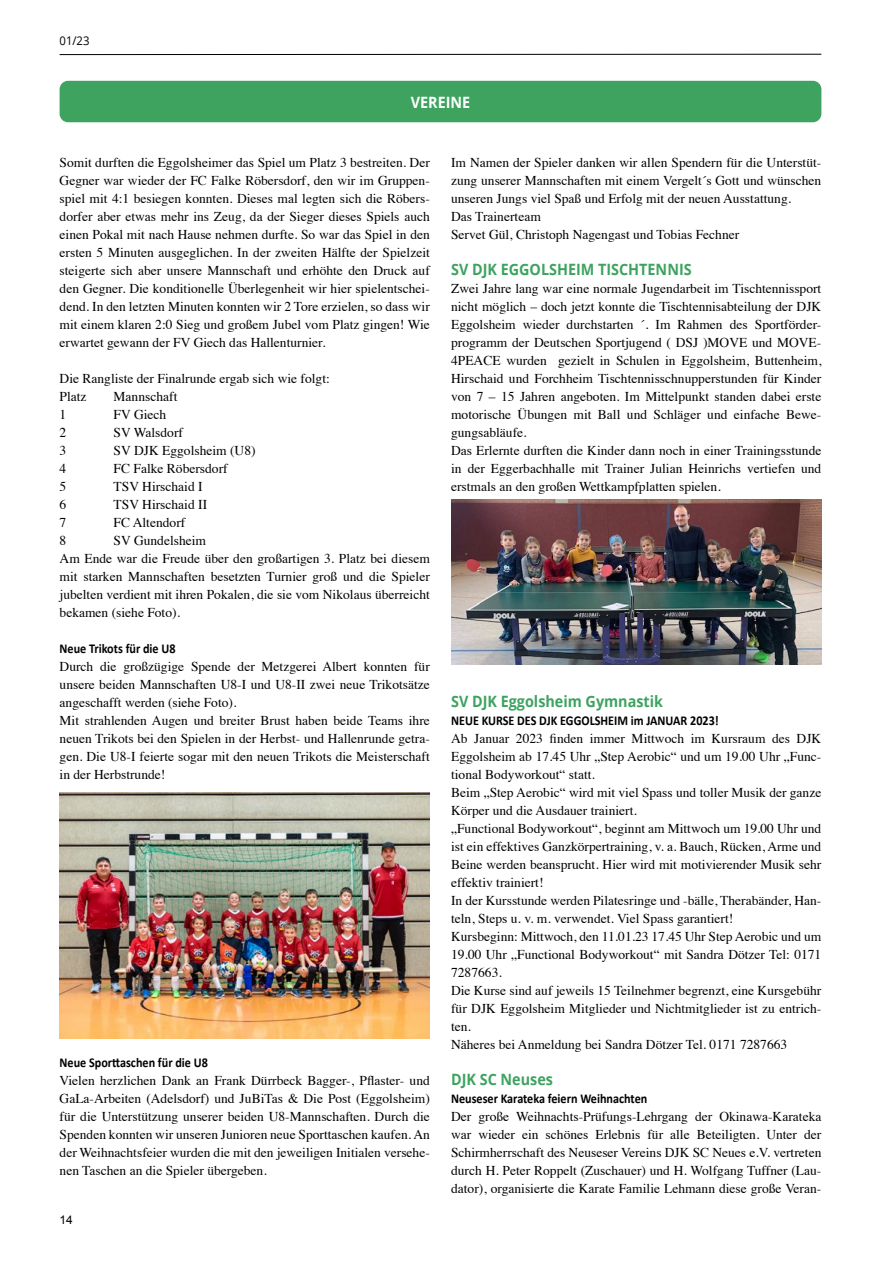
<style>
.page{position:relative;width:881px;height:1263px;background:#fff}
.page>*{position:absolute;margin:0;border:0;box-sizing:border-box;transform-origin:0 0}
.t1{font:700 15.6px "Open Sans";color:#3da35f;scale:.92 1}
.t2{font:700 15.6px "Open Sans";color:#fff;scale:.92 1}
.t3{font:13.5px/18px "Times";color:#000}
.t4{font:700 13.5px "Calibri";color:#000;scale:.9 1}
.t5{font:12px "Open Sans";color:#000;scale:.94 1}
.t6{font:12px "Arial";color:#000}
</style>
<div class="page">
<hr style="left:60px;top:54px;width:761px;height:1px;background:#000">
<div style="left:60px;top:81px;width:761px;height:41px;background:#3da35f;border-radius:9px"></div>
<img style="left:60px;top:792px;width:369px;height:247px">
<img style="left:451px;top:500px;width:370px;height:164px">
<p class="t5" style="left:60px;top:32px;width:33px">01/23</p>
<p class="t2" style="left:410px;top:91px;width:66px">VEREINE</p>
<p class="t3" style="left:60px;top:152px;width:371px;text-align:justify">Somit durften die Eggolsheimer das Spiel um Platz 3 bestreiten. Der Gegner war wieder der FC Falke Röbersdorf, den wir im Gruppen&shy;spiel mit 4:1 besiegen konnten. Dieses mal legten sich die Röbers&shy;dorfer aber etwas mehr ins Zeug, da der Sieger dieses Spiels auch einen Pokal mit nach Hause nehmen durfte. So war das Spiel in den ersten 5 Minuten ausgeglichen. In der zweiten Hälfte der Spielzeit steigerte sich aber unsere Mannschaft und erhöhte den Druck auf den Gegner. Die konditionelle Überlegenheit wir hier spielentschei&shy;dend. In den letzten Minuten konnten wir 2 Tore erzielen, so dass wir mit einem klaren 2:0 Sieg und großem Jubel vom Platz gingen! Wie erwartet gewann der FV Giech das Hallenturnier.</p>
<p class="t3" style="left:60px;top:368px;width:272px">Die Rangliste der Finalrunde ergab sich wie folgt:<br>Platz</p>
<p class="t3" style="left:114px;top:386px;width:65px">Mannschaft</p>
<p class="t3" style="left:60px;top:404px;width:8px">1</p>
<p class="t3" style="left:114px;top:404px;width:54px">FV Giech</p>
<p class="t3" style="left:60px;top:422px;width:8px">2</p>
<p class="t3" style="left:114px;top:422px;width:71px">SV Walsdorf</p>
<p class="t3" style="left:60px;top:440px;width:8px">3</p>
<p class="t3" style="left:114px;top:440px;width:143px">SV DJK Eggolsheim (U8)</p>
<p class="t3" style="left:60px;top:458px;width:8px">4</p>
<p class="t3" style="left:114px;top:458px;width:115px">FC Falke Röbersdorf</p>
<p class="t3" style="left:60px;top:476px;width:8px">5</p>
<p class="t3" style="left:114px;top:476px;width:91px">TSV Hirschaid I</p>
<p class="t3" style="left:60px;top:494px;width:8px">6</p>
<p class="t3" style="left:114px;top:494px;width:95px">TSV Hirschaid II</p>
<p class="t3" style="left:60px;top:512px;width:8px">7</p>
<p class="t3" style="left:114px;top:512px;width:73px">FC Altendorf</p>
<p class="t3" style="left:60px;top:530px;width:8px">8</p>
<p class="t3" style="left:60px;top:530px;width:371px;text-indent:54px">SV Gundelsheim<br>Am Ende war die Freude über den großartigen 3. Platz bei diesem mit starken Mannschaften besetzten Turnier groß und die Spieler jubelten verdient mit ihren Pokalen, die sie vom Nikolaus überreicht bekamen (siehe Foto).</p>
<p class="t4" style="left:60px;top:639px;width:130px">Neue Trikots für die U8</p>
<p class="t3" style="left:60px;top:656px;width:371px">Durch die großzügige Spende der Metzgerei Albert konnten für unsere beiden Mannschaften U8-I und U8-II zwei neue Trikotsätze angeschafft werden (siehe Foto).<br>Mit strahlenden Augen und breiter Brust haben beide Teams ihre neuen Trikots bei den Spielen in der Herbst- und Hallenrunde getra&shy;gen. Die U8-I feierte sogar mit den neuen Trikots die Meisterschaft in der Herbstrunde!</p>
<p class="t4" style="left:60px;top:1053px;width:166px">Neue Sporttaschen für die U8</p>
<p class="t3" style="left:60px;top:1070px;width:371px;text-align:justify">Vielen herzlichen Dank an Frank Dürrbeck Bagger-, Pflaster- und GaLa-Arbeiten (Adelsdorf) und JuBiTas &amp; Die Post (Eggolsheim) für die Unterstützung unserer beiden U8-Mannschaften. Durch die Spenden konnten wir unseren Junioren neue Sporttaschen kaufen. An der Weihnachtsfeier wurden die mit den jeweiligen Initialen versehe&shy;nen Taschen an die Spieler übergeben.</p>
<p class="t6" style="left:60px;top:1212px;width:15px">14</p>
<p class="t3" style="left:451px;top:152px;width:371px">Im Namen der Spieler danken wir allen Spendern für die Unterstüt&shy;zung unserer Mannschaften mit einem Vergelt´s Gott und wünschen unseren Jungs viel Spaß und Erfolg mit der neuen Ausstattung.<br>Das Trainerteam<br>Servet Gül, Christoph Nagengast und Tobias Fechner</p>
<p class="t1" style="left:451px;top:258px;width:263px">SV DJK EGGOLSHEIM TISCHTENNIS</p>
<p class="t3" style="left:451px;top:278px;width:371px">Zwei Jahre lang war eine normale Jugendarbeit im Tischtennissport nicht möglich – doch jetzt konnte die Tischtennisabteilung der DJK Eggolsheim wieder durchstarten ´. Im Rahmen des Sportförder&shy;programm der Deutschen Sportjugend ( DSJ )MOVE und MOVE-4PEACE wurden gezielt in Schulen in Eggolsheim, Buttenheim, Hirschaid und Forchheim Tischtennisschnupperstunden für Kinder von 7 – 15 Jahren angeboten. Im Mittelpunkt standen dabei erste motorische Übungen mit Ball und Schläger und einfache Bewe&shy;gungsabläufe.<br>Das Erlernte durften die Kinder dann noch in einer Trainingsstunde in der Eggerbachhalle mit Trainer Julian Heinrichs vertiefen und erstmals an den großen Wettkampfplatten spielen.</p>
<p class="t1" style="left:451px;top:690px;width:232px">SV DJK Eggolsheim Gymnastik</p>
<p class="t4" style="left:451px;top:711px;width:299px">NEUE KURSE DES DJK EGGOLSHEIM im JANUAR 2023!</p>
<p class="t3" style="left:451px;top:728px;width:371px">Ab Januar 2023 finden immer Mittwoch im Kursraum des DJK Eggolsheim ab 17.45 Uhr „Step Aerobic“ und um 19.00 Uhr „Func&shy;tional Bodyworkout“ statt.<br>Beim „Step Aerobic“ wird mit viel Spass und toller Musik der ganze Körper und die Ausdauer trainiert.<br>„Functional Bodyworkout“, beginnt am Mittwoch um 19.00 Uhr und ist ein effektives Ganzkörpertraining, v. a. Bauch, Rücken, Arme und Beine werden beansprucht. Hier wird mit motivierender Musik sehr effektiv trainiert!<br>In der Kursstunde werden Pilatesringe und -bälle, Therabänder, Han&shy;teln, Steps u. v. m. verwendet. Viel Spass garantiert!<br>Kursbeginn: Mittwoch, den 11.01.23 17.45 Uhr Step Aerobic und um 19.00 Uhr „Functional Bodyworkout“ mit Sandra Dötzer Tel: 0171<br>7287663.<br>Die Kurse sind auf jeweils 15 Teilnehmer begrenzt, eine Kursgebühr für DJK Eggolsheim Mitglieder und Nichtmitglieder ist zu entrich&shy;ten.<br>Näheres bei Anmeldung bei Sandra Dötzer Tel. 0171 7287663</p>
<p class="t1" style="left:451px;top:1068px;width:112px">DJK SC Neuses</p>
<p class="t4" style="left:451px;top:1089px;width:219px">Neuseser Karateka feiern Weihnachten</p>
<p class="t3" style="left:451px;top:1106px;width:371px;text-align:justify">Der große Weihnachts-Prüfungs-Lehrgang der Okinawa-Karateka war wieder ein schönes Erlebnis für alle Beteiligten. Unter der Schirmherrschaft des Neuseser Vereins DJK SC Neues e.V. vertreten durch H. Peter Roppelt (Zuschauer) und H. Wolfgang Tuffner (Lau&shy;dator), organisierte die Karate Familie Lehmann diese große Veran-</p>
</div>
